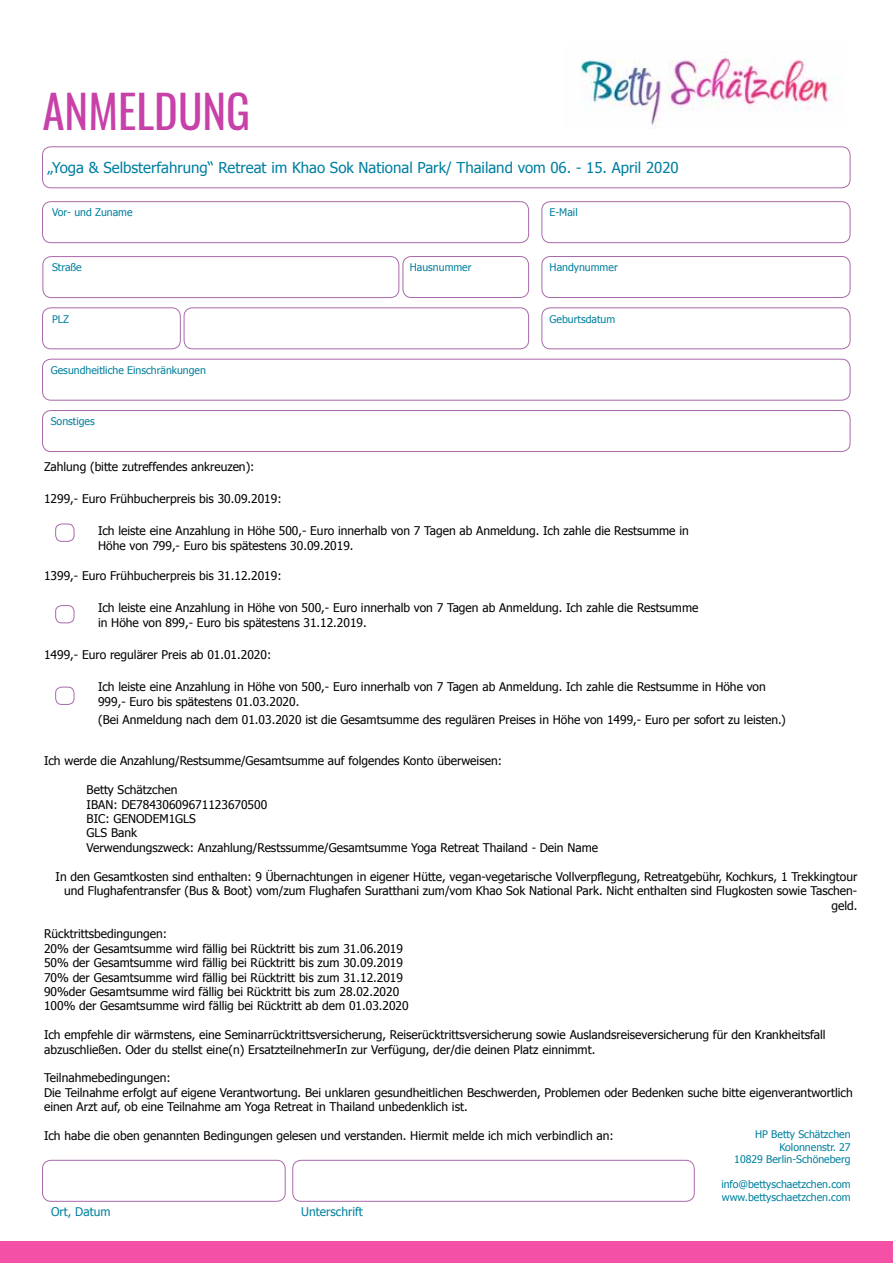
<style>
.page{position:relative;width:893px;height:1263px;background:#fff}
.page>*{position:absolute;margin:0;border:0;box-sizing:border-box;transform-origin:0 0}
.t1{font:45px "Oswald";color:#c741a8}
.t2{font:15px "Tahoma";color:#007fa0}
.t3{font:12px/14.4px "Tahoma";color:#000}
.t4{font:12px "Tahoma";color:#00809e}
.t5{font:10.5px/12.6px "Tahoma";color:#00809e;text-align:right}
.t6{font:10.5px "Tahoma";color:#007f9d}
</style>
<div class="page">
<div style="left:42px;top:146px;width:808px;height:42px;border:1px solid #a969ab;border-radius:9px"></div>
<div style="left:42px;top:201px;width:487px;height:42px;border:1px solid #a969ab;border-radius:9px"></div>
<div style="left:541px;top:201px;width:309px;height:42px;border:1px solid #a969ab;border-radius:9px"></div>
<div style="left:541px;top:256px;width:309px;height:42px;border:1px solid #a969ab;border-radius:9px"></div>
<div style="left:42px;top:359px;width:808px;height:42px;border:1px solid #a969ab;border-radius:9px"></div>
<div style="left:42px;top:1160px;width:244px;height:42px;border:1px solid #a969ab;border-radius:9px"></div>
<div style="left:292px;top:1160px;width:403px;height:42px;border:1px solid #a969ab;border-radius:9px"></div>
<div style="left:43px;top:256px;width:356px;height:42px;border:1px solid #a969ab;border-radius:9px"></div>
<div style="left:403px;top:256px;width:126px;height:42px;border:1px solid #a969ab;border-radius:9px"></div>
<div style="left:541px;top:307px;width:309px;height:42px;border:1px solid #a969ab;border-radius:9px"></div>
<div style="left:42px;top:307px;width:139px;height:42px;border:1px solid #a969ab;border-radius:9px"></div>
<div style="left:184px;top:307px;width:345px;height:42px;border:1px solid #a969ab;border-radius:9px"></div>
<div style="left:0;top:1242px;width:893px;height:21px;background:#f451a6"></div>
<div style="left:42px;top:410px;width:808px;height:42px;border:1px solid #a969ab;border-radius:9px"></div>
<div style="left:55px;top:605px;width:19px;height:18px;border:1px solid #a969ab;border-radius:6px"></div>
<div style="left:55px;top:524px;width:19px;height:18px;border:1px solid #a969ab;border-radius:6px"></div>
<img style="left:580px;top:57px;width:259px;height:72px">
<div style="left:55px;top:687px;width:19px;height:18px;border:1px solid #a969ab;border-radius:6px"></div>
<h1 class="t1" style="left:43px;top:81px;width:209px">ANMELDUNG</h1>
<p class="t2" style="left:48px;top:157px;width:633px">„Yoga &amp; Selbsterfahrung“ Retreat im Khao Sok National Park/ Thailand vom 06. - 15. April 2020</p>
<p class="t6" style="left:52px;top:205px;width:82px">Vor- und Zuname</p>
<p class="t6" style="left:550px;top:205px;width:30px">E-Mail</p>
<p class="t6" style="left:52px;top:260px;width:31px">Straße</p>
<p class="t6" style="left:410px;top:260px;width:63px">Hausnummer</p>
<p class="t6" style="left:550px;top:260px;width:70px">Handynummer</p>
<p class="t5" style="left:52px;top:312px;width:18px">PLZ</p>
<p class="t5" style="left:550px;top:312px;width:67px">Geburtsdatum</p>
<p class="t6" style="left:51px;top:363px;width:157px">Gesundheitliche Einschränkungen</p>
<p class="t6" style="left:51px;top:414px;width:46px">Sonstiges</p>
<p class="t3" style="left:44px;top:458px;width:212px">Zahlung (bitte zutreffendes ankreuzen):</p>
<p class="t3" style="left:44px;top:490px;width:239px">1299,- Euro Frühbucherpreis bis 30.09.2019:</p>
<p class="t3" style="left:98px;top:522px;width:592px;line-height:15px">Ich leiste eine Anzahlung in Höhe 500,- Euro innerhalb von 7 Tagen ab Anmeldung. Ich zahle die Restsumme in<br>Höhe von 799,- Euro bis spätestens 30.09.2019.</p>
<p class="t3" style="left:44px;top:567px;width:239px">1399,- Euro Frühbucherpreis bis 31.12.2019:</p>
<p class="t3" style="left:98px;top:599px;width:602px;line-height:15px">Ich leiste eine Anzahlung in Höhe von 500,- Euro innerhalb von 7 Tagen ab Anmeldung. Ich zahle die Restsumme in Höhe von 899,- Euro bis spätestens 31.12.2019.</p>
<p class="t3" style="left:44px;top:647px;width:229px">1499,- Euro regulärer Preis ab 01.01.2020:</p>
<p class="t3" style="left:98px;top:678px;width:669px;line-height:15px">Ich leiste eine Anzahlung in Höhe von 500,- Euro innerhalb von 7 Tagen ab Anmeldung. Ich zahle die Restsumme in Höhe von<br>999,- Euro bis spätestens 01.03.2020.</p>
<p class="t3" style="left:98px;top:712px;width:689px">(Bei Anmeldung nach dem 01.03.2020 ist die Gesamtsumme des regulären Preises in Höhe von 1499,- Euro per sofort zu leisten.)</p>
<p class="t3" style="left:44px;top:753px;width:459px">Ich werde die Anzahlung/Restsumme/Gesamtsumme auf folgendes Konto überweisen:</p>
<p class="t3" style="left:87px;top:782px;width:513px">Betty Schätzchen<br>IBAN: DE78430609671123670500<br>BIC: GENODEM1GLS<br>GLS Bank<br>Verwendungszweck: Anzahlung/Restssumme/Gesamtsumme Yoga Retreat Thailand - Dein Name</p>
<p class="t3" style="left:56px;top:868px;width:803px;text-align:right">In den Gesamtkosten sind enthalten: 9 Übernachtungen in eigener Hütte, vegan-vegetarische Vollverpflegung, Retreatgebühr, Kochkurs, 1 Trekkingtour und Flughafentransfer (Bus &amp; Boot) vom/zum Flughafen Suratthani zum/vom Khao Sok National Park. Nicht enthalten sind Flugkosten sowie Taschen&shy;geld.</p>
<p class="t3" style="left:44px;top:926px;width:366px">Rücktrittsbedingungen:<br>20% der Gesamtsumme wird fällig bei Rücktritt bis zum 31.06.2019<br>50% der Gesamtsumme wird fällig bei Rücktritt bis zum 30.09.2019<br>70% der Gesamtsumme wird fällig bei Rücktritt bis zum 31.12.2019<br>90%der Gesamtsumme wird fällig bei Rücktritt bis zum 28.02.2020<br>100% der Gesamtsumme wird fällig bei Rücktritt ab dem 01.03.2020</p>
<p class="t3" style="left:44px;top:1027px;width:783px">Ich empfehle dir wärmstens, eine Seminarrücktrittsversicherung, Reiserücktrittsversicherung sowie Auslandsreiseversicherung für den Krankheitsfall abzuschließen. Oder du stellst eine(n) ErsatzteilnehmerIn zur Verfügung, der/die deinen Platz einnimmt.</p>
<p class="t3" style="left:44px;top:1070px;width:810px">Teilnahmebedingungen:<br>Die Teilnahme erfolgt auf eigene Verantwortung. Bei unklaren gesundheitlichen Beschwerden, Problemen oder Bedenken suche bitte eigenverantwortlich einen Arzt auf, ob eine Teilnahme am Yoga Retreat in Thailand unbedenklich ist.</p>
<p class="t3" style="left:44px;top:1128px;width:571px">Ich habe die oben genannten Bedingungen gelesen und verstanden. Hiermit melde ich mich verbindlich an:</p>
<p class="t5" style="left:734px;top:1127px;width:118px">HP Betty Schätzchen<br>Kolonnenstr. 27<br>10829 Berlin-Schöneberg</p>
<p class="t5" style="left:721px;top:1178px;width:131px;text-align:left">info@bettyschaetzchen.com www.bettyschaetzchen.com</p>
<p class="t4" style="left:51px;top:1203px;width:61px">Ort, Datum</p>
<p class="t4" style="left:301px;top:1203px;width:63px">Unterschrift</p>
</div>
